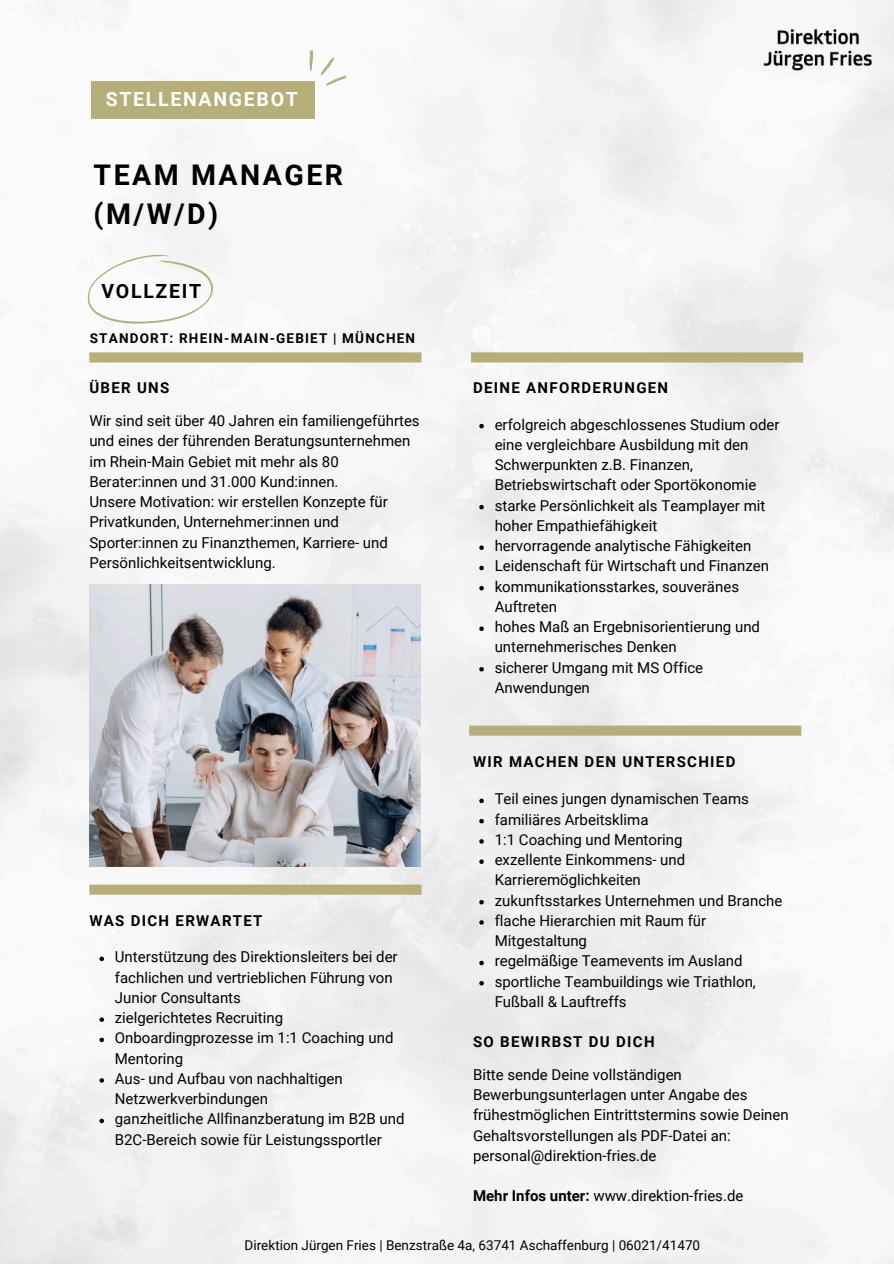
<style>
.page{position:relative;width:894px;height:1264px;background:#fff}
.page>*{position:absolute;margin:0;border:0;box-sizing:border-box;transform-origin:0 0}
.t1{font:700 28.5px/39.3px "Roboto";letter-spacing:.085em;color:#000}
.t2{font:700 19.5px "Roboto";letter-spacing:.085em;color:#fff}
.t3{font:700 19.5px "Roboto";letter-spacing:.085em;color:#000}
.t4{font:15px/20.2px "Roboto";color:#000}
.t5{font:700 15px "Roboto";letter-spacing:.085em;color:#000}
.t6{font:13.5px "Roboto";color:#000}
.t7{font:700 13.5px "Roboto";letter-spacing:.085em;color:#000}
.s1{font-weight:700}
</style>
<div class="page">
<img style="left:0;top:0;width:893px;height:1263px">
<div style="left:89px;top:352px;width:332px;height:10px;background:#b7af79"></div>
<div style="left:471px;top:352px;width:332px;height:10px;background:#b7af79"></div>
<div style="left:469px;top:725px;width:332px;height:10px;background:#b7af79"></div>
<div style="left:89px;top:884px;width:332px;height:10px;background:#b7af79"></div>
<svg style="left:309px;top:50px;width:4px;height:21px"></svg>
<svg style="left:320px;top:57px;width:26px;height:29px"></svg>
<svg style="left:88px;top:255px;width:124px;height:73px"></svg>
<img style="left:90px;top:584px;width:331px;height:282px">
<div style="left:91px;top:81px;width:223px;height:37px;background:#b7af79"></div>
<svg style="left:479px;top:424px;width:4px;height:4px"></svg>
<svg style="left:479px;top:505px;width:4px;height:4px"></svg>
<svg style="left:479px;top:545px;width:4px;height:5px"></svg>
<svg style="left:479px;top:565px;width:4px;height:5px"></svg>
<svg style="left:479px;top:586px;width:4px;height:4px"></svg>
<svg style="left:479px;top:626px;width:4px;height:5px"></svg>
<svg style="left:479px;top:667px;width:4px;height:4px"></svg>
<svg style="left:99px;top:956px;width:5px;height:5px"></svg>
<svg style="left:99px;top:1017px;width:5px;height:4px"></svg>
<svg style="left:99px;top:1037px;width:5px;height:5px"></svg>
<svg style="left:99px;top:1078px;width:5px;height:4px"></svg>
<svg style="left:99px;top:1118px;width:5px;height:5px"></svg>
<svg style="left:479px;top:798px;width:4px;height:5px"></svg>
<svg style="left:479px;top:819px;width:4px;height:4px"></svg>
<svg style="left:479px;top:839px;width:4px;height:4px"></svg>
<svg style="left:479px;top:859px;width:4px;height:5px"></svg>
<svg style="left:479px;top:900px;width:4px;height:4px"></svg>
<svg style="left:479px;top:920px;width:4px;height:4px"></svg>
<svg style="left:479px;top:960px;width:4px;height:5px"></svg>
<svg style="left:479px;top:981px;width:4px;height:4px"></svg>
<img style="left:744px;top:26px;width:144px;height:45px">
<h2 class="t2" style="left:106px;top:85px;width:193px">STELLENANGEBOT</h2>
<h1 class="t1" style="left:94px;top:154px;width:251px">TEAM MANAGER (M/W/D)</h1>
<h2 class="t3" style="left:101px;top:277px;width:101px">VOLLZEIT</h2>
<p class="t7" style="left:90px;top:329px;width:327px">STANDORT: RHEIN-MAIN-GEBIET | MÜNCHEN</p>
<p class="t5" style="left:89px;top:377px;width:81px">ÜBER UNS</p>
<p class="t4" style="left:89px;top:410px;width:332px">Wir sind seit über 40 Jahren ein familiengeführtes und eines der führenden Beratungsunternehmen im Rhein-Main Gebiet mit mehr als 80<br>Berater:innen und 31.000 Kund:innen.<br>Unsere Motivation: wir erstellen Konzepte für Privatkunden, Unternehmer:innen und Sporter:innen zu Finanzthemen, Karriere- und Persönlichkeitsentwicklung.</p>
<p class="t5" style="left:89px;top:910px;width:175px">WAS DICH ERWARTET</p>
<p class="t4" style="left:115px;top:946px;width:291px">Unterstützung des Direktionsleiters bei der fachlichen und vertrieblichen Führung von Junior Consultants<br>zielgerichtetes Recruiting Onboardingprozesse im 1:1 Coaching und Mentoring<br>Aus- und Aufbau von nachhaltigen Netzwerkverbindungen<br>ganzheitliche Allfinanzberatung im B2B und B2C-Bereich sowie für Leistungssportler</p>
<p class="t5" style="left:473px;top:377px;width:197px">DEINE ANFORDERUNGEN</p>
<p class="t4" style="left:494px;top:413px;width:286px">erfolgreich abgeschlossenes Studium oder eine vergleichbare Ausbildung mit den Schwerpunkten z.B. Finanzen, Betriebswirtschaft oder Sportökonomie starke Persönlichkeit als Teamplayer mit hoher Empathiefähigkeit<br>hervorragende analytische Fähigkeiten Leidenschaft für Wirtschaft und Finanzen kommunikationsstarkes, souveränes Auftreten<br>hohes Maß an Ergebnisorientierung und unternehmerisches Denken<br>sicherer Umgang mit MS Office Anwendungen</p>
<p class="t5" style="left:473px;top:751px;width:264px">WIR MACHEN DEN UNTERSCHIED</p>
<p class="t4" style="left:494px;top:788px;width:289px">Teil eines jungen dynamischen Teams familiäres Arbeitsklima<br>1:1 Coaching und Mentoring<br>exzellente Einkommens- und<br>Karrieremöglichkeiten<br>zukunftsstarkes Unternehmen und Branche flache Hierarchien mit Raum für<br>Mitgestaltung<br>regelmäßige Teamevents im Ausland sportliche Teambuildings wie Triathlon,<br>Fußball &amp; Lauftreffs</p>
<p class="t5" style="left:473px;top:1031px;width:183px">SO BEWIRBST DU DICH</p>
<p class="t4" style="left:473px;top:1063px;width:317px">Bitte sende Deine vollständigen Bewerbungsunterlagen unter Angabe des frühestmöglichen Eintrittstermins sowie Deinen Gehaltsvorstellungen als PDF-Datei an: personal@direktion-fries.de</p>
<p class="t4" style="left:473px;top:1185px;width:272px"><span class="s1">Mehr Infos unter:</span> www.direktion-fries.de</p>
<p class="t6" style="left:244px;top:1236px;width:457px">Direktion Jürgen Fries | Benzstraße 4a, 63741 Aschaffenburg | 06021/41470</p>
</div>
